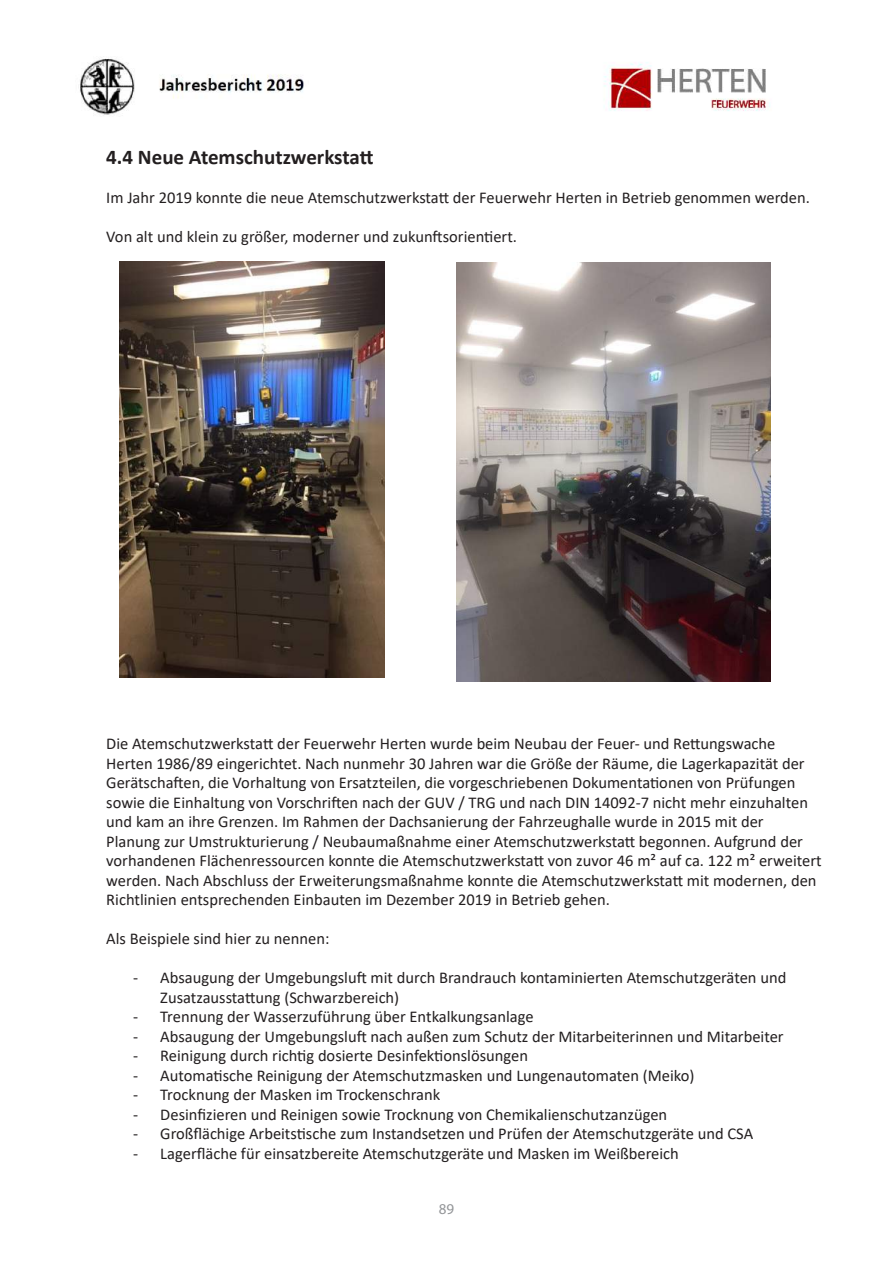
<style>
.page{position:relative;width:893px;height:1263px;background:#fff}
.page>*{position:absolute;margin:0;border:0;box-sizing:border-box;transform-origin:0 0}
.t1{font:700 21px "Calibri";color:#231f20}
.t2{font:16.5px/19.5px "Calibri";color:#231f20}
.t3{font:15px "Myriad Pro";color:#939598}
</style>
<div class="page">
<img style="left:80px;top:58px;width:690px;height:58px">
<img style="left:120px;top:262px;width:264px;height:416px">
<img style="left:456px;top:263px;width:314px;height:418px">
<p class="t1" style="left:106px;top:142px;width:269px">4.4 Neue Atemschutzwerkstatt</p>
<p class="t2" style="left:106px;top:187px;width:705px">Im Jahr 2019 konnte die neue Atemschutzwerkstatt der Feuerwehr Herten in Betrieb genommen werden.</p>
<p class="t2" style="left:106px;top:226px;width:412px">Von alt und klein zu größer, moderner und zukunftsorientiert.</p>
<p class="t2" style="left:106px;top:733px;width:717px">Die Atemschutzwerkstatt der Feuerwehr Herten wurde beim Neubau der Feuer- und Rettungswache Herten 1986/89 eingerichtet. Nach nunmehr 30 Jahren war die Größe der Räume, die Lagerkapazität der Gerätschaften, die Vorhaltung von Ersatzteilen, die vorgeschriebenen Dokumentationen von Prüfungen sowie die Einhaltung von Vorschriften nach der GUV / TRG und nach DIN 14092-7 nicht mehr einzuhalten und kam an ihre Grenzen. Im Rahmen der Dachsanierung der Fahrzeughalle wurde in 2015 mit der Planung zur Umstrukturierung / Neubaumaßnahme einer Atemschutzwerkstatt begonnen. Aufgrund der vorhandenen Flächenressourcen konnte die Atemschutzwerkstatt von zuvor 46 m² auf ca. 122 m² erweitert werden. Nach Abschluss der Erweiterungsmaßnahme konnte die Atemschutzwerkstatt mit modernen, den Richtlinien entsprechenden Einbauten im Dezember 2019 in Betrieb gehen.</p>
<p class="t2" style="left:106px;top:928px;width:225px">Als Beispiele sind hier zu nennen:</p>
<p class="t2" style="left:160px;top:967px;width:627px;text-indent:-27px">- Absaugung der Umgebungsluft mit durch Brandrauch kontaminierten Atemschutzgeräten und<br>Zusatzausstattung (Schwarzbereich)</p>
<p class="t2" style="left:133px;top:1006px;width:402px">- Trennung der Wasserzuführung über Entkalkungsanlage</p>
<p class="t2" style="left:133px;top:1026px;width:652px">- Absaugung der Umgebungsluft nach außen zum Schutz der Mitarbeiterinnen und Mitarbeiter</p>
<p class="t2" style="left:133px;top:1045px;width:396px">- Reinigung durch richtig dosierte Desinfektionslösungen</p>
<p class="t2" style="left:133px;top:1065px;width:563px">- Automatische Reinigung der Atemschutzmasken und Lungenautomaten (Meiko)</p>
<p class="t2" style="left:133px;top:1084px;width:308px">- Trocknung der Masken im Trockenschrank</p>
<p class="t2" style="left:133px;top:1104px;width:535px">- Desinfizieren und Reinigen sowie Trocknung von Chemikalienschutzanzügen</p>
<p class="t2" style="left:133px;top:1123px;width:621px">- Großflächige Arbeitstische zum Instandsetzen und Prüfen der Atemschutzgeräte und CSA</p>
<p class="t2" style="left:133px;top:1143px;width:547px">- Lagerfläche für einsatzbereite Atemschutzgeräte und Masken im Weißbereich</p>
<p class="t3" style="left:439px;top:1199px;width:17px">89</p>
</div>
